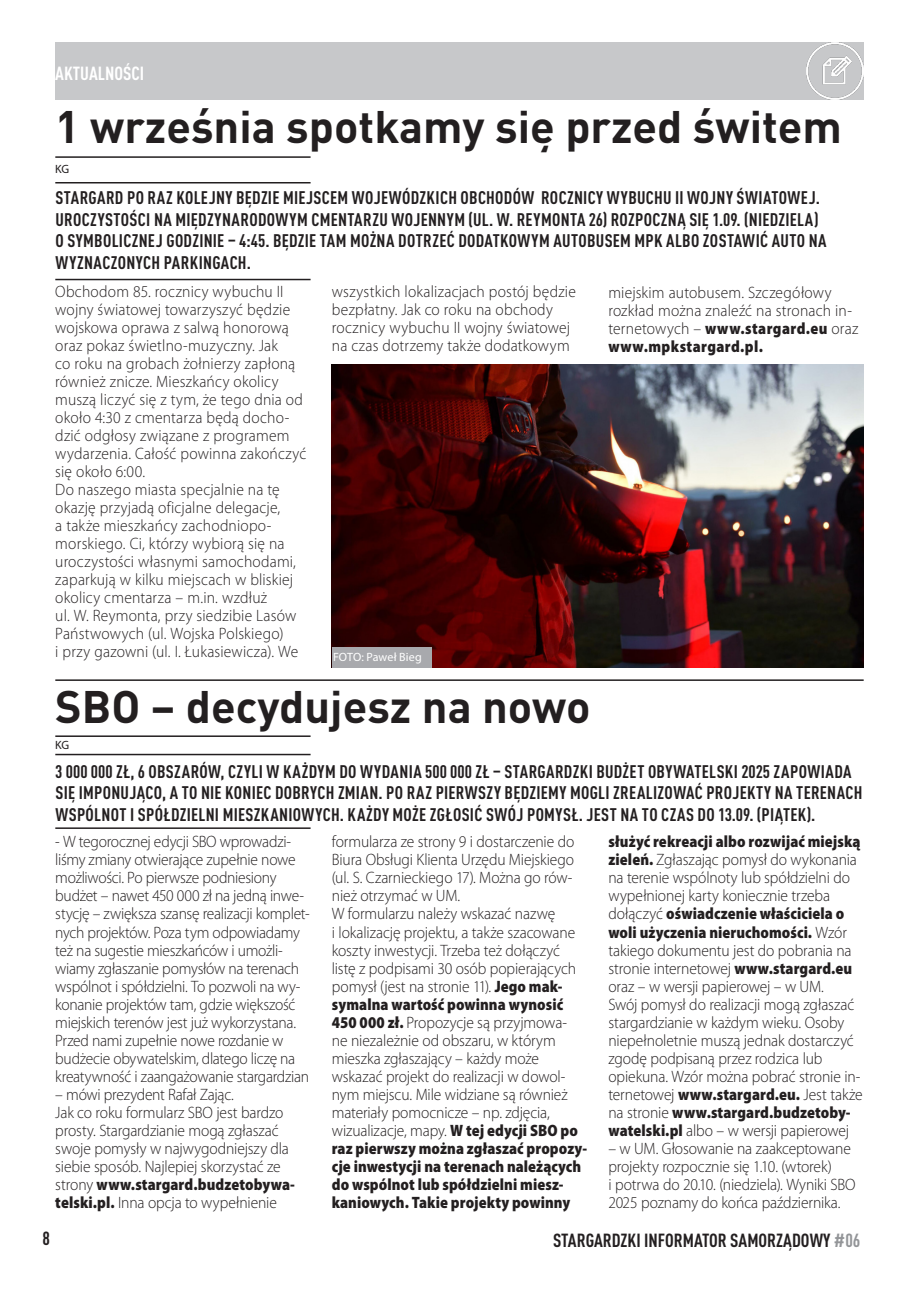
<style>
.page{position:relative;width:919px;height:1289px;background:#fff}
.page>*{position:absolute;margin:0;border:0;box-sizing:border-box;transform-origin:0 0}
.t1{font:700 45px "DIN Pro";color:#231f20}
.t2{font:700 condensed 18.75px "DIN Pro";color:#231f20}
.t3{font:700 condensed 18.75px "DIN Pro";color:#fff}
.t4{font:700 condensed 18px/21.6px "DIN Pro";letter-spacing:.015em;color:#231f20}
.t5{font:300 16.5px/18px "Myriad Pro";letter-spacing:-.005em;color:#231f20;scale:.94 1}
.t6{font:300 16.5px/18px "Myriad Pro";letter-spacing:.015em;color:#231f20;scale:.94 1}
.t7{font:12px "Myriad Pro";color:#fff}
.t8{font:12px "Myriad Pro";color:#231f20}
.s1{font-weight:900;font-stretch:semi-condensed}
.s2{color:#939598}
</style>
<div class="page">
<div style="left:55px;top:43px;width:808px;height:57px;background:#c7c8ca"></div>
<img style="left:332px;top:364px;width:531px;height:303px">
<hr style="left:55px;top:279px;width:255px;height:1px;background:#231f20">
<hr style="left:55px;top:182px;width:255px;height:1px;background:#231f20">
<hr style="left:55px;top:156px;width:255px;height:2px;background:#231f20">
<hr style="left:55px;top:753px;width:255px;height:2px;background:#231f20">
<hr style="left:55px;top:735px;width:255px;height:2px;background:#231f20">
<hr style="left:55px;top:827px;width:255px;height:2px;background:#231f20">
<hr style="left:55px;top:679px;width:808px;height:2px;background:#231f20">
<div style="left:332px;top:647px;width:99px;height:20px;background:#a8a9ad"></div>
<img style="left:806px;top:43px;width:57px;height:57px">
<p class="t3" style="left:55px;top:59px;width:90px">AKTUALNOŚCI</p>
<p class="t1" style="left:55px;top:89px;width:788px">1 września spotkamy się przed świtem</p>
<p class="t4" style="left:55px;top:185px;width:772px">STARGARD PO RAZ KOLEJNY BĘDZIE MIEJSCEM WOJEWÓDZKICH OBCHODÓW ROCZNICY WYBUCHU II WOJNY ŚWIATOWEJ.<br>UROCZYSTOŚCI NA MIĘDZYNARODOWYM CMENTARZU WOJENNYM (UL. W. REYMONTA 26) ROZPOCZNĄ SIĘ 1.09. (NIEDZIELA)<br>O SYMBOLICZNEJ GODZINIE – 4:45. BĘDZIE TAM MOŻNA DOTRZEĆ DODATKOWYM AUTOBUSEM MPK ALBO ZOSTAWIĆ AUTO NA WYZNACZONYCH PARKINGACH.</p>
<p class="t6" style="left:55px;top:283px;width:269px">Obchodom 85. rocznicy wybuchu II wojny światowej towarzyszyć będzie wojskowa oprawa z salwą honorową oraz pokaz świetlno-muzyczny. Jak<br>co roku na grobach żołnierzy zapłoną również znicze. Mieszkańcy okolicy muszą liczyć się z tym, że tego dnia od około 4:30 z cmentarza będą docho&shy;dzić odgłosy związane z programem wydarzenia. Całość powinna zakończyć się około 6:00.</p>
<p class="t6" style="left:55px;top:481px;width:241px">Do naszego miasta specjalnie na tę okazję przyjadą oficjalne delegacje,</p>
<p class="t6" style="left:55px;top:517px;width:257px">a także mieszkańcy zachodniopo&shy;morskiego. Ci, którzy wybiorą się na uroczystości własnymi samochodami, zaparkują w kilku miejscach w bliskiej okolicy cmentarza – m.in. wzdłuż</p>
<p class="t6" style="left:55px;top:607px;width:258px">ul. W. Reymonta, przy siedzibie Lasów<br>Państwowych (ul. Wojska Polskiego)</p>
<p class="t5" style="left:55px;top:643px;width:260px">i przy gazowni (ul. I. Łukasiewicza). We</p>
<p class="t8" style="left:55px;top:161px;width:16px">KG</p>
<p class="t6" style="left:332px;top:283px;width:261px">wszystkich lokalizacjach postój będzie bezpłatny. Jak co roku na obchody rocznicy wybuchu II wojny światowej na czas dotrzemy także dodatkowym</p>
<p class="t5" style="left:608px;top:284px;width:267px">miejskim autobusem. Szczegółowy rozkład można znaleźć na stronach in&shy;ternetowych – <span class="s1">www.stargard.eu</span> oraz <span class="s1">www.mpkstargard.pl.</span></p>
<p class="t7" style="left:333px;top:649px;width:90px">FOTO: Paweł Bieg</p>
<p class="t1" style="left:55px;top:669px;width:536px">SBO – decydujesz na nowo</p>
<p class="t4" style="left:55px;top:759px;width:808px">3 000 000 ZŁ, 6 OBSZARÓW, CZYLI W KAŻDYM DO WYDANIA 500 000 ZŁ – STARGARDZKI BUDŻET OBYWATELSKI 2025 ZAPOWIADA<br>SIĘ IMPONUJĄCO, A TO NIE KONIEC DOBRYCH ZMIAN. PO RAZ PIERWSZY BĘDZIEMY MOGLI ZREALIZOWAĆ PROJEKTY NA TERENACH<br>WSPÓLNOT I SPÓŁDZIELNI MIESZKANIOWYCH. KAŻDY MOŻE ZGŁOSIĆ SWÓJ POMYSŁ. JEST NA TO CZAS DO 13.09. (PIĄTEK).</p>
<p class="t5" style="left:55px;top:833px;width:272px">- W tegorocznej edycji SBO wprowadzi&shy;liśmy zmiany otwierające zupełnie nowe możliwości. Po pierwsze podniesiony budżet – nawet 450 000 zł na jedną inwe&shy;stycję – zwiększa szansę realizacji komplet&shy;nych projektów. Poza tym odpowiadamy też na sugestie mieszkańców i umożli&shy;wiamy zgłaszanie pomysłów na terenach wspólnot i spółdzielni. To pozwoli na wy&shy;konanie projektów tam, gdzie większość miejskich terenów jest już wykorzystana.<br>Przed nami zupełnie nowe rozdanie w budżecie obywatelskim, dlatego liczę na kreatywność i zaangażowanie stargardzian</p>
<p class="t5" style="left:55px;top:1085px;width:191px">– mówi prezydent Rafał Zając.</p>
<p class="t5" style="left:55px;top:1103px;width:256px">Jak co roku formularz SBO jest bardzo prosty. Stargardzianie mogą zgłaszać swoje pomysły w najwygodniejszy dla siebie sposób. Najlepiej skorzystać ze strony <span class="s1">www.stargard.budzetobywa&shy;telski.pl.</span> Inna opcja to wypełnienie</p>
<p class="t8" style="left:55px;top:737px;width:16px">KG</p>
<p class="t5" style="left:332px;top:833px;width:259px;text-align:justify">formularza ze strony 9 i dostarczenie do Biura Obsługi Klienta Urzędu Miejskiego (ul. S. Czarnieckiego 17). Można go rów&shy;nież otrzymać w UM.</p>
<p class="t5" style="left:332px;top:905px;width:239px">W formularzu należy wskazać nazwę</p>
<p class="t5" style="left:332px;top:923px;width:273px">i lokalizację projektu, a także szacowane koszty inwestycji. Trzeba też dołączyć listę z podpisami 30 osób popierających pomysł (jest na stronie 11). <span class="s1">Jego mak&shy;symalna wartość powinna wynosić 450 000 zł.</span> Propozycje są przyjmowa&shy;ne niezależnie od obszaru, w którym mieszka zgłaszający – każdy może wskazać projekt do realizacji w dowol&shy;nym miejscu. Mile widziane są również materiały pomocnicze – np. zdjęcia, wizualizacje, mapy. <span class="s1">W tej edycji SBO po raz pierwszy można zgłaszać propozy&shy;cje inwestycji na terenach należących do wspólnot lub spółdzielni miesz&shy;kaniowych. Takie projekty powinny</span></p>
<p class="t5" style="left:608px;top:833px;width:269px"><span class="s1">służyć rekreacji albo rozwijać miejską zieleń.</span> Zgłaszając pomysł do wykonania na terenie wspólnoty lub spółdzielni do wypełnionej karty koniecznie trzeba dołączyć <span class="s1">oświadczenie właściciela o woli użyczenia nieruchomości.</span> Wzór takiego dokumentu jest do pobrania na stronie internetowej <span class="s1">www.stargard.eu </span>oraz – w wersji papierowej – w UM.</p>
<p class="t5" style="left:608px;top:995px;width:272px">Swój pomysł do realizacji mogą zgłaszać stargardzianie w każdym wieku. Osoby niepełnoletnie muszą jednak dostarczyć zgodę podpisaną przez rodzica lub opiekuna. Wzór można pobrać stronie in&shy;ternetowej <span class="s1">www.stargard.eu.</span> Jest także na stronie <span class="s1">www.stargard.budzetoby&shy;watelski.pl</span> albo – w wersji papierowej</p>
<p class="t5" style="left:608px;top:1139px;width:259px">– w UM. Głosowanie na zaakceptowane projekty rozpocznie się 1.10. (wtorek)</p>
<p class="t5" style="left:608px;top:1175px;width:264px">i potrwa do 20.10. (niedziela). Wyniki SBO<br>2025 poznamy do końca października.</p>
<p class="t2" style="left:43px;top:1224px;width:9px">8</p>
<p class="t2" style="left:553px;top:1225px;width:309px">STARGARDZKI INFORMATOR SAMORZĄDOWY <span class="s2">#06</span></p>
</div>
